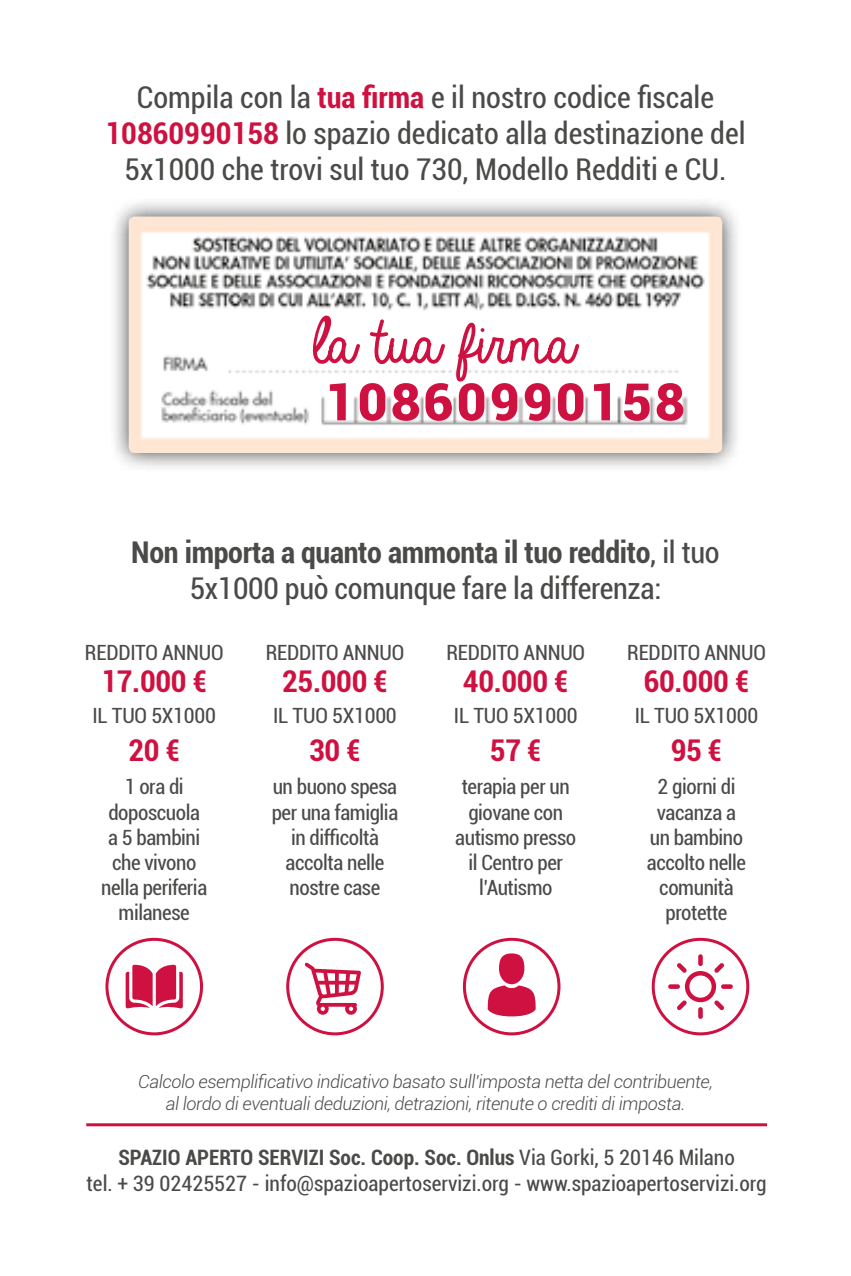
<style>
.page{position:relative;width:851px;height:1276px;background:#fff}
.page>*{position:absolute;margin:0;border:0;box-sizing:border-box;transform-origin:0 0}
.t1{font:900 51.6px "Roboto";letter-spacing:.06em;color:#ce1140}
.t2{font:condensed 30px/36px "Roboto";color:#4a4a49;text-align:center}
.t3{font:700 condensed 30px "Roboto";letter-spacing:-.01em;color:#ce1140}
.t4{font:condensed 21.3px/25.5px "Roboto";color:#4a4a49;text-align:center}
.t5{font:condensed 21px/25.2px "Roboto";letter-spacing:-.02em;color:#4a4a49;text-align:center}
.t6{font:italic 300 18px/21.6px "Roboto";letter-spacing:-.02em;color:#4a4a49;text-align:center}
.s1{font-weight:700;color:#ce1140}
.s2{font-weight:700}
</style>
<div class="page">
<div style="left:105px;top:938px;width:98px;height:97px;border:3px solid #ce1140;border-radius:50%"></div>
<div style="left:286px;top:938px;width:98px;height:97px;border:3px solid #ce1140;border-radius:50%"></div>
<div style="left:463px;top:938px;width:97px;height:97px;border:3px solid #ce1140;border-radius:50%"></div>
<div style="left:651px;top:938px;width:98px;height:97px;border:3px solid #ce1140;border-radius:50%"></div>
<div style="left:109px;top:196px;width:634px;height:277px;background:#000;opacity:.75"></div>
<img style="left:129px;top:216px;width:593px;height:237px">
<svg style="left:312px;top:315px;width:267px;height:67px"></svg>
<hr style="left:86px;top:1123px;width:681px;height:3px;background:#ce1140">
<svg style="left:126px;top:964px;width:57px;height:44px"></svg>
<svg style="left:304px;top:962px;width:57px;height:52px"></svg>
<div style="left:499px;top:953px;width:25px;height:31px;background:#ce1140;border-radius:50%"></div>
<svg style="left:487px;top:985px;width:48px;height:31px"></svg>
<svg style="left:698px;top:954px;width:4px;height:12px"></svg>
<svg style="left:698px;top:1007px;width:4px;height:12px"></svg>
<div style="left:721px;top:984px;width:11px;height:5px;background:#ce1140;border-radius:2px"></div>
<div style="left:668px;top:984px;width:11px;height:5px;background:#ce1140;border-radius:2px"></div>
<svg style="left:676px;top:963px;width:48px;height:47px"></svg>
<h2 class="t2" style="left:105px;top:78px;width:641px">Compila con la <span class="s1">tua firma</span> e il nostro codice fiscale<br><span class="s1">10860990158</span> lo spazio dedicato alla destinazione del<br>5x1000 che trovi sul tuo 730, Modello Redditi e CU.</h2>
<h1 class="t1" style="left:324px;top:365px;width:361px">10860990158</h1>
<h2 class="t2" style="left:131px;top:534px;width:589px"><span class="s2">Non importa a quanto ammonta il tuo reddito</span>, il tuo<br>5x1000 può comunque fare la differenza:</h2>
<p class="t5" style="left:85px;top:639px;width:140px">REDDITO ANNUO</p>
<h2 class="t3" style="left:101px;top:660px;width:107px">17.000 €</h2>
<p class="t5" style="left:92px;top:702px;width:125px">IL TUO 5X1000</p>
<h2 class="t3" style="left:128px;top:729px;width:53px">20 €</h2>
<p class="t5" style="left:101px;top:773px;width:107px">1 ora di doposcuola a 5 bambini che vivono nella periferia milanese</p>
<p class="t5" style="left:266px;top:639px;width:140px">REDDITO ANNUO</p>
<h2 class="t3" style="left:282px;top:660px;width:107px">25.000 €</h2>
<p class="t5" style="left:273px;top:702px;width:125px">IL TUO 5X1000</p>
<h2 class="t3" style="left:309px;top:729px;width:53px">30 €</h2>
<p class="t5" style="left:272px;top:773px;width:128px">un buono spesa per una famiglia in difficoltà accolta nelle nostre case</p>
<p class="t5" style="left:446px;top:639px;width:140px">REDDITO ANNUO</p>
<h2 class="t3" style="left:463px;top:660px;width:107px">40.000 €</h2>
<p class="t5" style="left:454px;top:702px;width:125px">IL TUO 5X1000</p>
<h2 class="t3" style="left:490px;top:729px;width:53px">57 €</h2>
<p class="t5" style="left:455px;top:773px;width:122px">terapia per un giovane con autismo presso il Centro per l’Autismo</p>
<p class="t5" style="left:627px;top:639px;width:140px">REDDITO ANNUO</p>
<h2 class="t3" style="left:643px;top:660px;width:107px">60.000 €</h2>
<p class="t5" style="left:634px;top:702px;width:125px">IL TUO 5X1000</p>
<h2 class="t3" style="left:670px;top:729px;width:53px">95 €</h2>
<p class="t5" style="left:646px;top:773px;width:101px">2 giorni di vacanza a un bambino accolto nelle comunità protette</p>
<p class="t6" style="left:138px;top:1070px;width:576px">Calcolo esemplificativo indicativo basato sull'imposta netta del contribuente, al lordo di eventuali deduzioni, detrazioni, ritenute o crediti di imposta.</p>
<p class="t4" style="left:87px;top:1144px;width:681px"><span class="s2">SPAZIO APERTO SERVIZI Soc. Coop. Soc. Onlus</span> Via Gorki, 5 20146 Milano<br>tel. + 39 02425527 - info@spazioapertoservizi.org - www.spazioapertoservizi.org</p>
</div>
